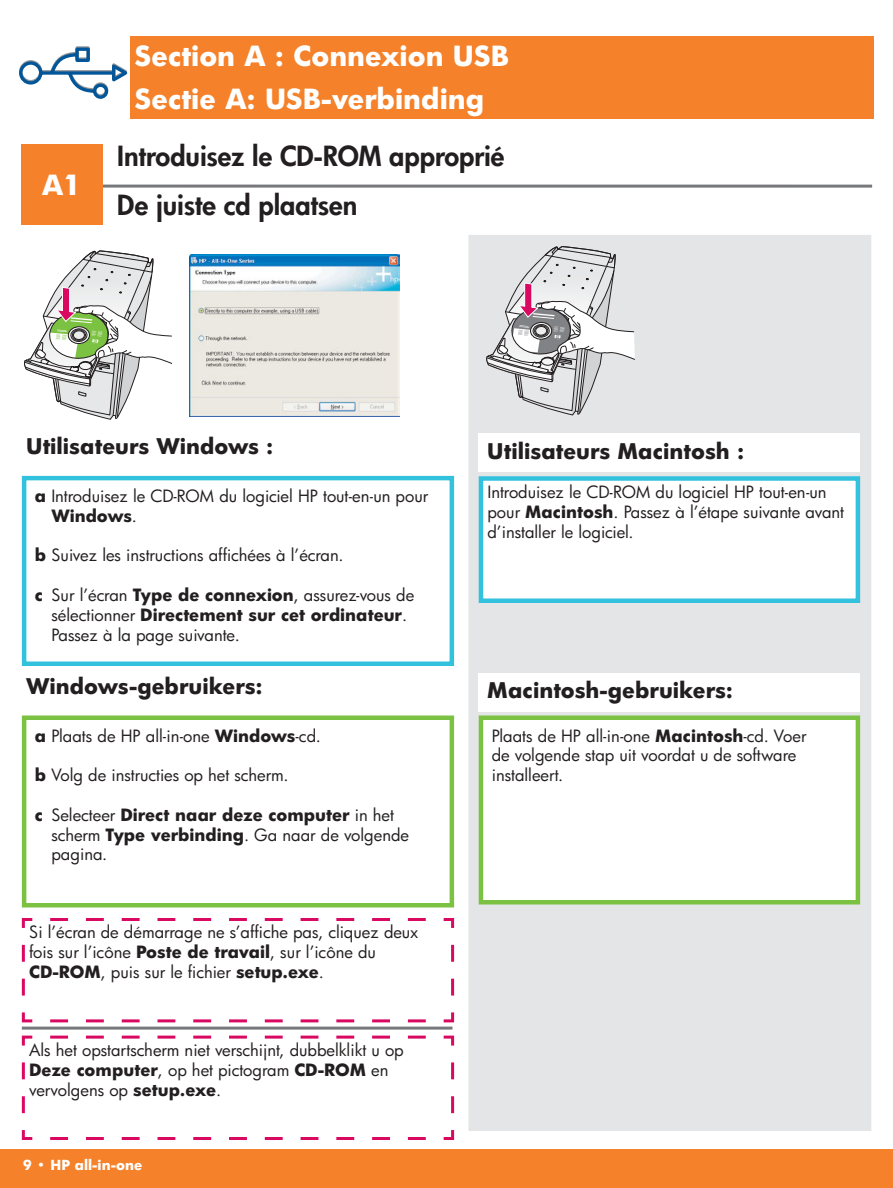
<style>
.page{position:relative;width:893px;height:1188px;background:#fff}
.page>*{position:absolute;margin:0;border:0;box-sizing:border-box;transform-origin:0 0}
.t1{font:800 27px "Futura";color:#231f20}
.t2{font:700 27px "Futura";color:#fff}
.t3{font:700 21px "Futura";color:#231f20}
.t4{font:16.5px/19.8px "Futura";color:#231f20}
.t5{font:700 13.5px "Futura";color:#fff}
.s1{font-weight:700}
</style>
<div class="page">
<div style="left:469px;top:236px;width:401px;height:894px;background:#e4e5e6"></div>
<div style="left:468px;top:235px;width:403px;height:896px;border:2px solid #e4e5e6"></div>
<hr style="left:101px;top:185px;width:771px;height:3px;background:#77787b">
<hr style="left:22px;top:1027px;width:430px;height:3px;background:#77787b">
<div style="left:130px;top:36px;width:743px;height:82px;background:#f5822a"></div>
<svg style="left:19px;top:46px;width:108px;height:53px"></svg>
<div style="left:21px;top:144px;width:81px;height:81px;background:#f5822a"></div>
<div style="left:0;top:1149px;width:892px;height:39px;background:#f5822a"></div>
<svg style="left:24px;top:250px;width:147px;height:170px"></svg>
<svg style="left:486px;top:246px;width:149px;height:170px"></svg>
<img style="left:189px;top:254px;width:210px;height:162px">
<div style="left:481px;top:478px;width:376px;height:123px;background:#fff"></div>
<div style="left:478px;top:476px;width:382px;height:127px;border:4px solid #32c2de"></div>
<div style="left:22px;top:476px;width:432px;height:190px;border:4px solid #32c2de"></div>
<svg style="left:21px;top:918px;width:434px;height:105px"></svg>
<div style="left:478px;top:434px;width:382px;height:38px;background:#fff"></div>
<svg style="left:21px;top:1035px;width:434px;height:105px"></svg>
<div style="left:22px;top:716px;width:432px;height:192px;border:4px solid #7cc242"></div>
<div style="left:481px;top:718px;width:376px;height:184px;background:#fff"></div>
<div style="left:478px;top:716px;width:382px;height:188px;border:4px solid #7cc242"></div>
<div style="left:478px;top:673px;width:382px;height:39px;background:#fff"></div>
<h1 class="t2" style="left:135px;top:44px;width:375px">Section A : Connexion USB</h1>
<h1 class="t2" style="left:135px;top:87px;width:351px">Sectie A: USB-verbinding</h1>
<h1 class="t2" style="left:42px;top:173px;width:41px">A1</h1>
<h1 class="t1" style="left:117px;top:143px;width:389px">Introduisez le CD-ROM approprié</h1>
<h1 class="t1" style="left:117px;top:192px;width:241px">De juiste cd plaatsen</h1>
<p class="t3" style="left:26px;top:437px;width:249px">Utilisateurs Windows :</p>
<p class="t3" style="left:487px;top:441px;width:258px">Utilisateurs Macintosh :</p>
<p class="t4" style="left:51px;top:487px;width:378px;text-indent:-16px"><span class="s1">a</span> Introduisez le CD-ROM du logiciel HP tout-en-un pour<br><span class="s1">Windows</span> .</p>
<p class="t4" style="left:35px;top:547px;width:310px"><span class="s1">b</span> Suivez les instructions affichées à l’écran.</p>
<p class="t4" style="left:51px;top:586px;width:364px;text-indent:-17px"><span class="s1">c</span> Sur l’écran <span class="s1">Type de connexion</span> , assurez-vous de sélectionner <span class="s1">Directement sur cet ordinateur</span> .<br>Passez à la page suivante.</p>
<p class="t4" style="left:487px;top:484px;width:358px">Introduisez le CD-ROM du logiciel HP tout-en-un pour <span class="s1">Macintosh</span> . Passez à l’étape suivante avant d’installer le logiciel.</p>
<p class="t3" style="left:26px;top:676px;width:238px">Windows-gebruikers:</p>
<p class="t3" style="left:487px;top:681px;width:247px">Macintosh-gebruikers:</p>
<p class="t4" style="left:35px;top:727px;width:287px"><span class="s1">a</span> Plaats de HP all-in-one <span class="s1">Windows</span> -cd.</p>
<p class="t4" style="left:35px;top:767px;width:255px"><span class="s1">b</span> Volg de instructies op het scherm.</p>
<p class="t4" style="left:51px;top:806px;width:359px;text-indent:-16px"><span class="s1">c</span> Selecteer <span class="s1">Direct naar deze computer</span> in het scherm <span class="s1">Type verbinding</span> . Ga naar de volgende pagina.</p>
<p class="t4" style="left:29px;top:924px;width:390px">Si l’écran de démarrage ne s’affiche pas, cliquez deux fois sur l’icône <span class="s1">Poste de travail</span> , sur l’icône du<br><span class="s1">CD-ROM</span> , puis sur le fichier <span class="s1">setup.exe</span> .</p>
<p class="t4" style="left:29px;top:1041px;width:376px">Als het opstartscherm niet verschijnt, dubbelklikt u op<br><span class="s1">Deze computer</span> , op het pictogram <span class="s1">CD-ROM</span> en vervolgens op <span class="s1">setup.exe</span> .</p>
<p class="t5" style="left:23px;top:1159px;width:121px">9 • HP all-in-one</p>
<p class="t4" style="left:491px;top:727px;width:316px">Plaats de HP all-in-one <span class="s1">Macintosh</span> -cd. Voer de volgende stap uit voordat u de software installeert.</p>
</div>
